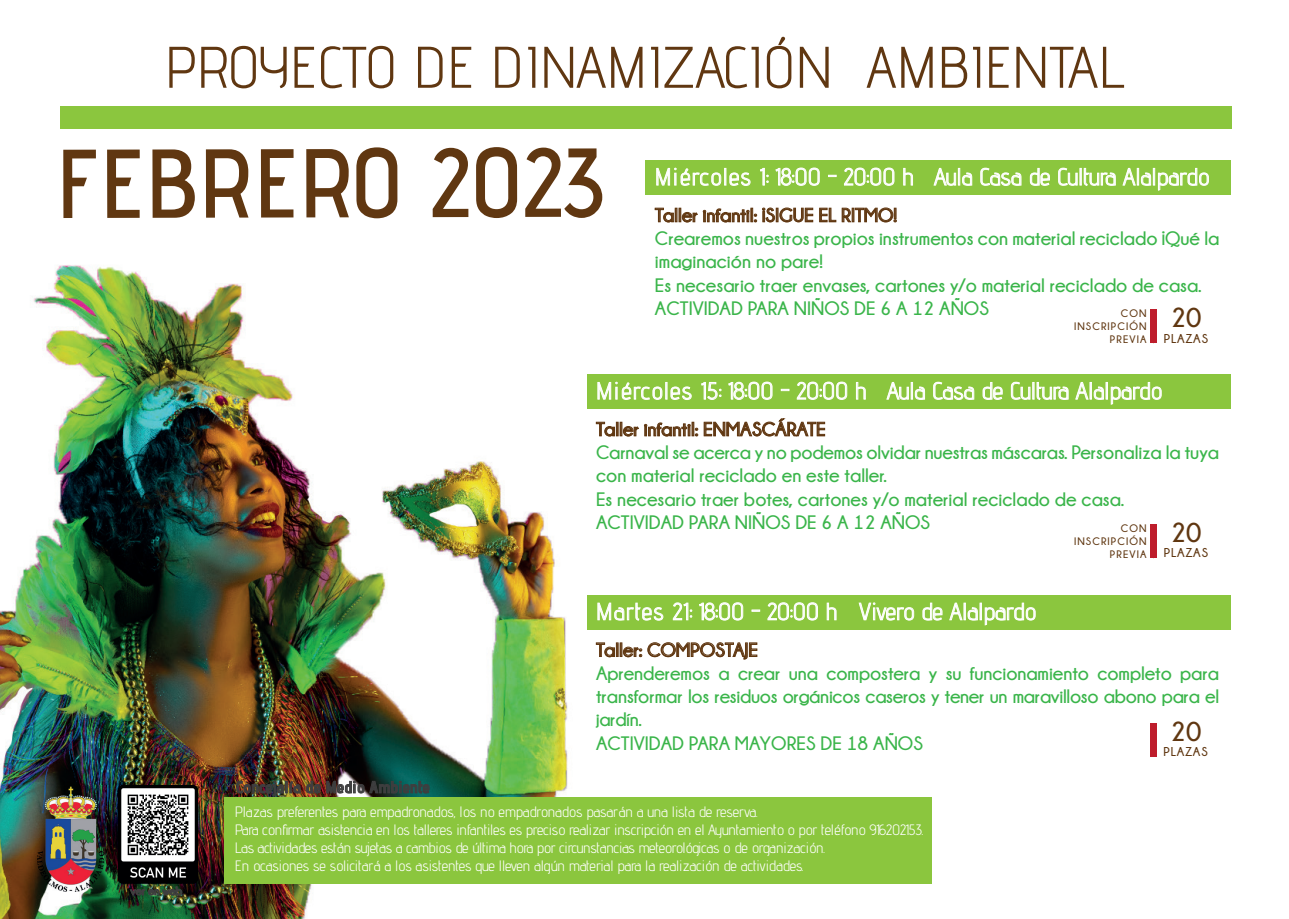
<style>
.page{position:relative;width:1289px;height:919px;background:#fff}
.page>*{position:absolute;margin:0;border:0;box-sizing:border-box;transform-origin:0 0}
.t1{font:600 97.5px "Advent Pro";letter-spacing:-.005em;color:#603711}
.t2{font:58.5px "Advent Pro";color:#603711}
.t3{font:700 27.6px "Champagne&Limousines";color:#603711}
.t4{font:23.85px "Advent Pro";color:#fff}
.t5{font:700 19.35px/23.2px "Champagne&Limousines";color:#3ab54a}
.t6{font:700 19.35px "Champagne&Limousines";color:#603711}
.t7{font:700 16.5px "Advent Pro";color:#3e3e3f}
.t8{font:15px/18px "Advent Pro";letter-spacing:-.015em;color:#fff}
.t9{font:700 12.75px "Champagne&Limousines";letter-spacing:.05em;color:#603711}
.t10{font:700 10.8px/12.8px "Champagne&Limousines";letter-spacing:.1em;color:#603711;text-align:right}
</style>
<div class="page">
<img style="left:0;top:265px;width:584px;height:653px">
<div style="left:645px;top:160px;width:585px;height:35px;background:#8bc63e"></div>
<svg style="left:656px;top:168px;width:94px;height:18px"></svg>
<svg style="left:760px;top:167px;width:8px;height:18px"></svg>
<svg style="left:775px;top:167px;width:44px;height:19px"></svg>
<svg style="left:828px;top:175px;width:8px;height:2px"></svg>
<svg style="left:844px;top:168px;width:50px;height:18px"></svg>
<svg style="left:903px;top:168px;width:9px;height:17px"></svg>
<svg style="left:933px;top:168px;width:39px;height:18px"></svg>
<svg style="left:980px;top:168px;width:41px;height:18px"></svg>
<svg style="left:1030px;top:168px;width:19px;height:18px"></svg>
<svg style="left:1058px;top:168px;width:57px;height:18px"></svg>
<svg style="left:1122px;top:168px;width:86px;height:23px"></svg>
<div style="left:60px;top:107px;width:1171px;height:22px;background:#8bc63e"></div>
<svg style="left:655px;top:208px;width:42px;height:14px"></svg>
<svg style="left:703px;top:208px;width:110px;height:14px"></svg>
<svg style="left:819px;top:207px;width:77px;height:15px"></svg>
<svg style="left:130px;top:886px;width:52px;height:9px"></svg>
<svg style="left:236px;top:780px;width:64px;height:16px"></svg>
<svg style="left:306px;top:780px;width:14px;height:13px"></svg>
<svg style="left:326px;top:780px;width:103px;height:13px"></svg>
<div style="left:1150px;top:309px;width:6px;height:34px;background:#be1d2c"></div>
<div style="left:224px;top:797px;width:707px;height:86px;background:#8bc63e"></div>
<img style="left:36px;top:785px;width:71px;height:105px">
<img style="left:118px;top:785px;width:79px;height:98px">
<div style="left:587px;top:374px;width:643px;height:34px;background:#8bc63e"></div>
<svg style="left:597px;top:382px;width:94px;height:18px"></svg>
<svg style="left:701px;top:382px;width:20px;height:18px"></svg>
<svg style="left:728px;top:381px;width:44px;height:19px"></svg>
<svg style="left:781px;top:389px;width:8px;height:2px"></svg>
<svg style="left:797px;top:381px;width:50px;height:19px"></svg>
<svg style="left:856px;top:382px;width:9px;height:17px"></svg>
<svg style="left:886px;top:382px;width:38px;height:18px"></svg>
<svg style="left:933px;top:382px;width:41px;height:18px"></svg>
<svg style="left:982px;top:382px;width:20px;height:18px"></svg>
<svg style="left:1011px;top:382px;width:57px;height:18px"></svg>
<svg style="left:1075px;top:382px;width:86px;height:22px"></svg>
<svg style="left:596px;top:418px;width:229px;height:18px"></svg>
<div style="left:587px;top:595px;width:643px;height:34px;background:#8bc63e"></div>
<svg style="left:597px;top:602px;width:66px;height:18px"></svg>
<svg style="left:673px;top:602px;width:19px;height:18px"></svg>
<svg style="left:699px;top:602px;width:44px;height:18px"></svg>
<svg style="left:751px;top:609px;width:9px;height:2px"></svg>
<svg style="left:767px;top:602px;width:50px;height:18px"></svg>
<svg style="left:826px;top:602px;width:10px;height:18px"></svg>
<svg style="left:858px;top:602px;width:56px;height:18px"></svg>
<svg style="left:922px;top:602px;width:20px;height:18px"></svg>
<svg style="left:949px;top:602px;width:86px;height:23px"></svg>
<svg style="left:596px;top:642px;width:161px;height:17px"></svg>
<div style="left:1150px;top:723px;width:6px;height:34px;background:#be1d2c"></div>
<div style="left:1150px;top:524px;width:6px;height:34px;background:#be1d2c"></div>
<h2 class="t2" style="left:165px;top:31px;width:960px">PROYECTO DE DINAMIZACIÓN AMBIENTAL</h2>
<h1 class="t1" style="left:56px;top:123px;width:550px">FEBRERO 2023</h1>
<p class="t4" style="left:655px;top:162px;width:556px">Miércoles 1: 18:00 - 20:00 h Aula Casa de Cultura Alalpardo</p>
<p class="t6" style="left:655px;top:204px;width:243px">Taller infantil: ¡SIGUE EL RITMO!</p>
<p class="t5" style="left:655px;top:226px;width:566px">Crearemos nuestros propios instrumentos con material reciclado ¡Qué la imaginación no pare!<br>Es necesario traer envases, cartones y/o material reciclado de casa.<br>ACTIVIDAD PARA NIÑOS DE 6 A 12 AÑOS</p>
<h3 class="t3" style="left:1170px;top:302px;width:33px">20</h3>
<p class="t9" style="left:1163px;top:331px;width:46px">PLAZAS</p>
<p class="t10" style="left:1074px;top:307px;width:74px">CON<br>INSCRIPCIÓN<br>PREVIA</p>
<p class="t4" style="left:596px;top:376px;width:567px">Miércoles 15: 18:00 - 20:00 h Aula Casa de Cultura Alalpardo</p>
<p class="t6" style="left:596px;top:418px;width:231px">Taller infantil: ENMASCÁRATE</p>
<p class="t5" style="left:596px;top:440px;width:624px">Carnaval se acerca y no podemos olvidar nuestras máscaras. Personaliza la tuya con material reciclado en este taller.<br>Es necesario traer botes, cartones y/o material reciclado de casa.<br>ACTIVIDAD PARA NIÑOS DE 6 A 12 AÑOS</p>
<h3 class="t3" style="left:1170px;top:517px;width:33px">20</h3>
<p class="t9" style="left:1163px;top:546px;width:46px">PLAZAS</p>
<p class="t10" style="left:1074px;top:522px;width:74px">CON<br>INSCRIPCIÓN<br>PREVIA</p>
<p class="t7" style="left:236px;top:777px;width:195px">Concejalía de Medio Ambiente</p>
<p class="t4" style="left:596px;top:596px;width:441px">Martes 21: 18:00 - 20:00 h Vivero de Alalpardo</p>
<p class="t6" style="left:596px;top:639px;width:163px">Taller: COMPOSTAJE</p>
<p class="t5" style="left:596px;top:661px;width:624px">Aprenderemos a crear una compostera y su funcionamiento completo para transformar los residuos orgánicos caseros y tener un maravilloso abono para el jardín.<br>ACTIVIDAD PARA MAYORES DE 18 AÑOS</p>
<h3 class="t3" style="left:1170px;top:716px;width:33px">20</h3>
<p class="t9" style="left:1163px;top:744px;width:46px">PLAZAS</p>
<p class="t8" style="left:235px;top:801px;width:690px">Plazas preferentes para empadronados, los no empadronados pasarán a una lista de reserva.<br>Para confirmar asistencia en los talleres infantiles es preciso realizar inscripción en el Ayuntamiento o por teléfono 916202153.<br>Las actividades están sujetas a cambios de última hora por circunstancias meteorológicas o de organización.<br>En ocasiones se solicitará a los asistentes que lleven algún material para la realización de actividades.</p>
</div>
